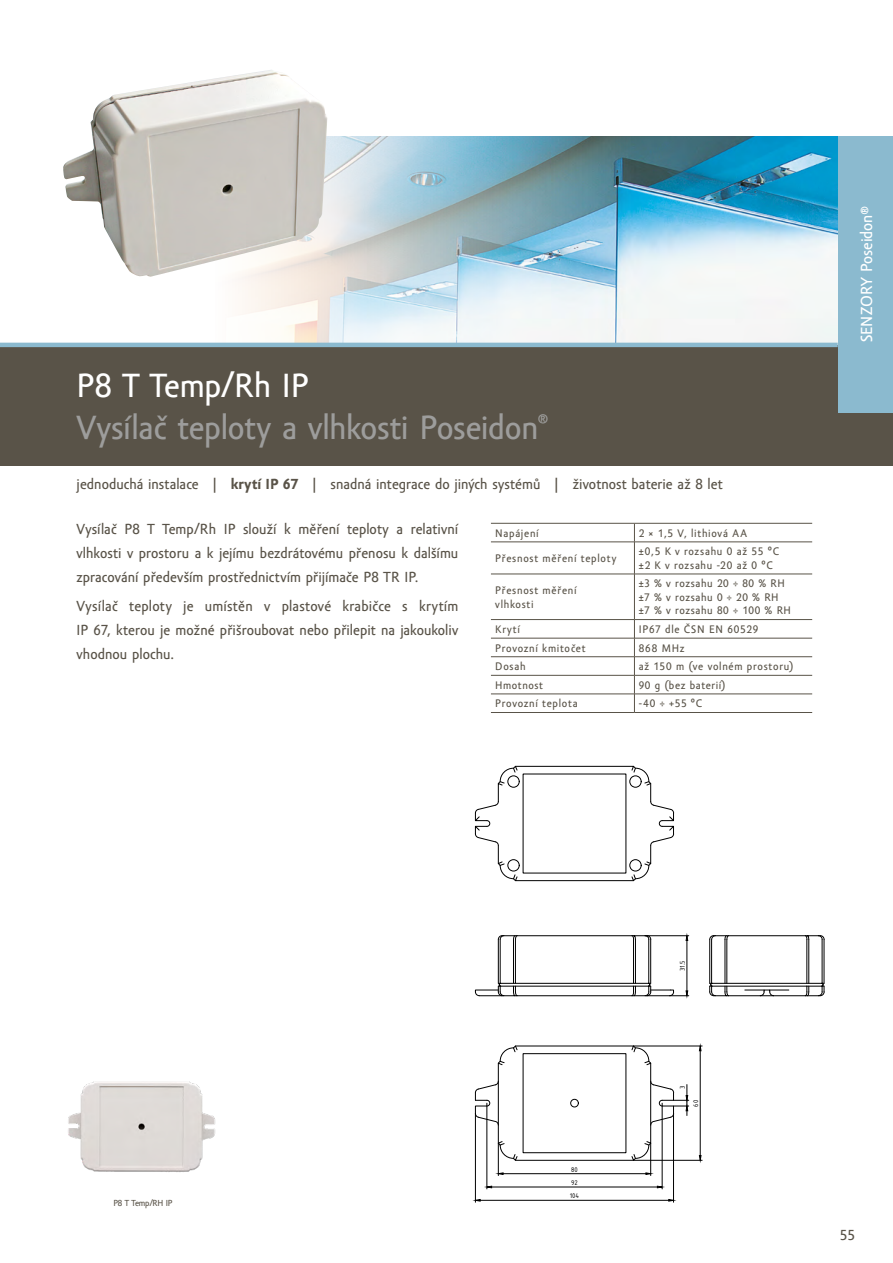
<style>
.page{position:relative;width:893px;height:1263px;background:#fff}
.page>*{position:absolute;margin:0;border:0;box-sizing:border-box;transform-origin:0 0}
.t1{font:34.5px/41.7px "Amor Sans Text Pro";letter-spacing:-.01em;color:#9d9d9c}
.t2{font:16.5px "Amor Sans Text Pro";color:#fff}
.t3{font:15px/24px "Amor Sans Text Pro";letter-spacing:.005em;color:#595348;text-align:justify}
.t4{font:11.25px/13.5px "Amor Sans Text Pro";letter-spacing:.06em;color:#595348}
.t5{font:9px "Amor Sans Text Pro";letter-spacing:-.025em;color:#595348}
.t6{font:7.35px/13.4px "ISOCPEUR";color:#000}
.s1{color:#fff}
.s2{font-weight:700}
</style>
<div class="page">
<img style="left:0;top:136px;width:839px;height:209px">
<div style="left:0;top:345px;width:893px;height:120px;background:#595348"></div>
<hr style="left:0;top:343px;width:838px;height:4px;background:#8bbacf">
<div style="left:839px;top:136px;width:54px;height:276px;background:#8bbacf"></div>
<hr style="left:728px;top:995px;width:32px;height:1px;background:#000">
<hr style="left:773px;top:995px;width:32px;height:1px;background:#000">
<hr style="left:728px;top:935px;width:77px;height:1px;background:#000">
<svg style="left:709px;top:935px;width:20px;height:5px"></svg>
<svg style="left:745px;top:990px;width:44px;height:6px"></svg>
<hr style="left:710px;top:986px;width:97px;height:1px;background:#000">
<hr style="left:710px;top:983px;width:112px;height:1px;background:#000">
<hr style="left:726px;top:939px;width:1px;height:44px;background:#000">
<hr style="left:725px;top:939px;width:1px;height:44px;background:#000">
<hr style="left:711px;top:939px;width:1px;height:44px;background:#000">
<hr style="left:709px;top:939px;width:1px;height:44px;background:#000">
<svg style="left:709px;top:982px;width:22px;height:14px"></svg>
<svg style="left:805px;top:935px;width:20px;height:61px"></svg>
<svg style="left:475px;top:766px;width:200px;height:116px"></svg>
<hr style="left:650px;top:1143px;width:1px;height:32px;background:#000">
<hr style="left:498px;top:1143px;width:1px;height:32px;background:#000">
<hr style="left:503px;top:1173px;width:143px;height:1px;background:#000">
<svg style="left:645px;top:1172px;width:6px;height:3px"></svg>
<svg style="left:498px;top:1172px;width:6px;height:3px"></svg>
<hr style="left:662px;top:1103px;width:1px;height:86px;background:#000">
<hr style="left:487px;top:1103px;width:1px;height:86px;background:#000">
<hr style="left:492px;top:1187px;width:165px;height:1px;background:#000">
<svg style="left:657px;top:1185px;width:6px;height:3px"></svg>
<svg style="left:486px;top:1185px;width:6px;height:3px"></svg>
<hr style="left:475px;top:1113px;width:1px;height:89px;background:#000">
<hr style="left:673px;top:1113px;width:1px;height:89px;background:#000">
<hr style="left:480px;top:1200px;width:189px;height:1px;background:#000">
<svg style="left:475px;top:1199px;width:6px;height:3px"></svg>
<svg style="left:668px;top:1199px;width:5px;height:3px"></svg>
<hr style="left:633px;top:1160px;width:69px;height:1px;background:#000">
<hr style="left:633px;top:1046px;width:69px;height:1px;background:#000">
<hr style="left:700px;top:1051px;width:1px;height:104px;background:#000">
<svg style="left:699px;top:1155px;width:3px;height:6px"></svg>
<svg style="left:699px;top:1045px;width:3px;height:6px"></svg>
<svg style="left:475px;top:935px;width:214px;height:61px"></svg>
<svg style="left:475px;top:1045px;width:214px;height:116px"></svg>
<img style="left:68px;top:1081px;width:148px;height:91px">
<img style="left:63px;top:70px;width:265px;height:207px">
<hr style="left:491px;top:523px;width:143px;height:1px;background:#595348">
<hr style="left:491px;top:542px;width:143px;height:1px;background:#595348">
<hr style="left:491px;top:619px;width:143px;height:1px;background:#595348">
<hr style="left:491px;top:638px;width:143px;height:1px;background:#595348">
<hr style="left:491px;top:656px;width:143px;height:1px;background:#595348">
<hr style="left:491px;top:675px;width:143px;height:1px;background:#595348">
<hr style="left:491px;top:694px;width:143px;height:1px;background:#595348">
<hr style="left:491px;top:712px;width:143px;height:1px;background:#595348">
<hr style="left:634px;top:523px;width:178px;height:1px;background:#595348">
<hr style="left:634px;top:542px;width:178px;height:1px;background:#595348">
<hr style="left:634px;top:619px;width:178px;height:1px;background:#595348">
<hr style="left:634px;top:638px;width:178px;height:1px;background:#595348">
<hr style="left:634px;top:656px;width:178px;height:1px;background:#595348">
<hr style="left:634px;top:675px;width:178px;height:1px;background:#595348">
<hr style="left:634px;top:694px;width:178px;height:1px;background:#595348">
<hr style="left:634px;top:712px;width:178px;height:1px;background:#595348">
<svg style="left:634px;top:523px;width:1px;height:19px"></svg>
<hr style="left:634px;top:542px;width:1px;height:32px;background:#595348">
<hr style="left:634px;top:574px;width:1px;height:45px;background:#595348">
<svg style="left:634px;top:620px;width:1px;height:92px"></svg>
<hr style="left:491px;top:574px;width:143px;height:1px;background:#595348">
<hr style="left:634px;top:574px;width:178px;height:1px;background:#595348">
<h1 class="t1" style="left:77px;top:366px;width:474px"><span class="s1">P8 T Temp/Rh IP<br></span>Vysílač teploty a vlhkosti Poseidon<sup>®</sup></h1>
<p class="t3" style="left:77px;top:473px;width:648px">jednoduchá instalace | <span class="s2">krytí IP 67</span> | snadná integrace do jiných systémů | životnost baterie až 8 let</p>
<p class="t3" style="left:77px;top:518px;width:383px">Vysílač P8 T Temp/Rh IP slouží k měření teploty a relativní vlhkosti v prostoru a k jejímu bezdrátovému přenosu k dalšímu zpracování především prostřednictvím přijímače P8 TR IP.</p>
<p class="t3" style="left:77px;top:594px;width:383px">Vysílač teploty je umístěn v plastové krabičce s krytím IP 67, kterou je možné přišroubovat nebo přilepit na jakoukoliv vhodnou plochu.</p>
<p class="t4" style="left:495px;top:527px;width:45px">Napájení</p>
<p class="t4" style="left:639px;top:527px;width:110px">2 × 1,5 V, lithiová AA</p>
<p class="t4" style="left:495px;top:552px;width:123px">Přesnost měření teploty</p>
<p class="t4" style="left:639px;top:545px;width:142px">±0,5 K v rozsahu 0 až 55 °C ±2 K v rozsahu -20 až 0 °C</p>
<p class="t4" style="left:495px;top:584px;width:83px">Přesnost měření vlhkosti</p>
<p class="t4" style="left:639px;top:577px;width:154px">±3 % v rozsahu 20 ÷ 80 % RH ±7 % v rozsahu 0 ÷ 20 % RH ±7 % v rozsahu 80 ÷ 100 % RH</p>
<p class="t4" style="left:495px;top:623px;width:26px">Krytí</p>
<p class="t4" style="left:639px;top:623px;width:121px">IP67 dle ČSN EN 60529</p>
<p class="t4" style="left:495px;top:641px;width:92px">Provozní kmitočet</p>
<p class="t4" style="left:639px;top:641px;width:47px">868 MHz</p>
<p class="t4" style="left:495px;top:660px;width:32px">Dosah</p>
<p class="t4" style="left:639px;top:660px;width:156px">až 150 m (ve volném prostoru)</p>
<p class="t4" style="left:495px;top:679px;width:49px">Hmotnost</p>
<p class="t4" style="left:639px;top:679px;width:88px">90 g (bez baterií)</p>
<p class="t4" style="left:495px;top:697px;width:84px">Provozní teplota</p>
<p class="t4" style="left:639px;top:697px;width:65px">-40 ÷ +55 °C</p>
<p class="t2" style="left:858px;top:342px;width:139px;rotate:-90deg">SENZORY Poseidon®</p>
<p class="t5" style="left:113px;top:1198px;width:61px">P8 T Temp/RH IP</p>
<p class="t6" style="left:570px;top:1162px;width:11px">80<br>92<br>104</p>
<p class="t6" style="left:676px;top:971px;width:12px;rotate:-90deg">31.5</p>
<p class="t6" style="left:676px;top:1089px;width:5px;rotate:-90deg">3</p>
<p class="t6" style="left:689px;top:1106px;width:8px;rotate:-90deg">60</p>
<p class="t3" style="left:840px;top:1223px;width:17px">55</p>
</div>
